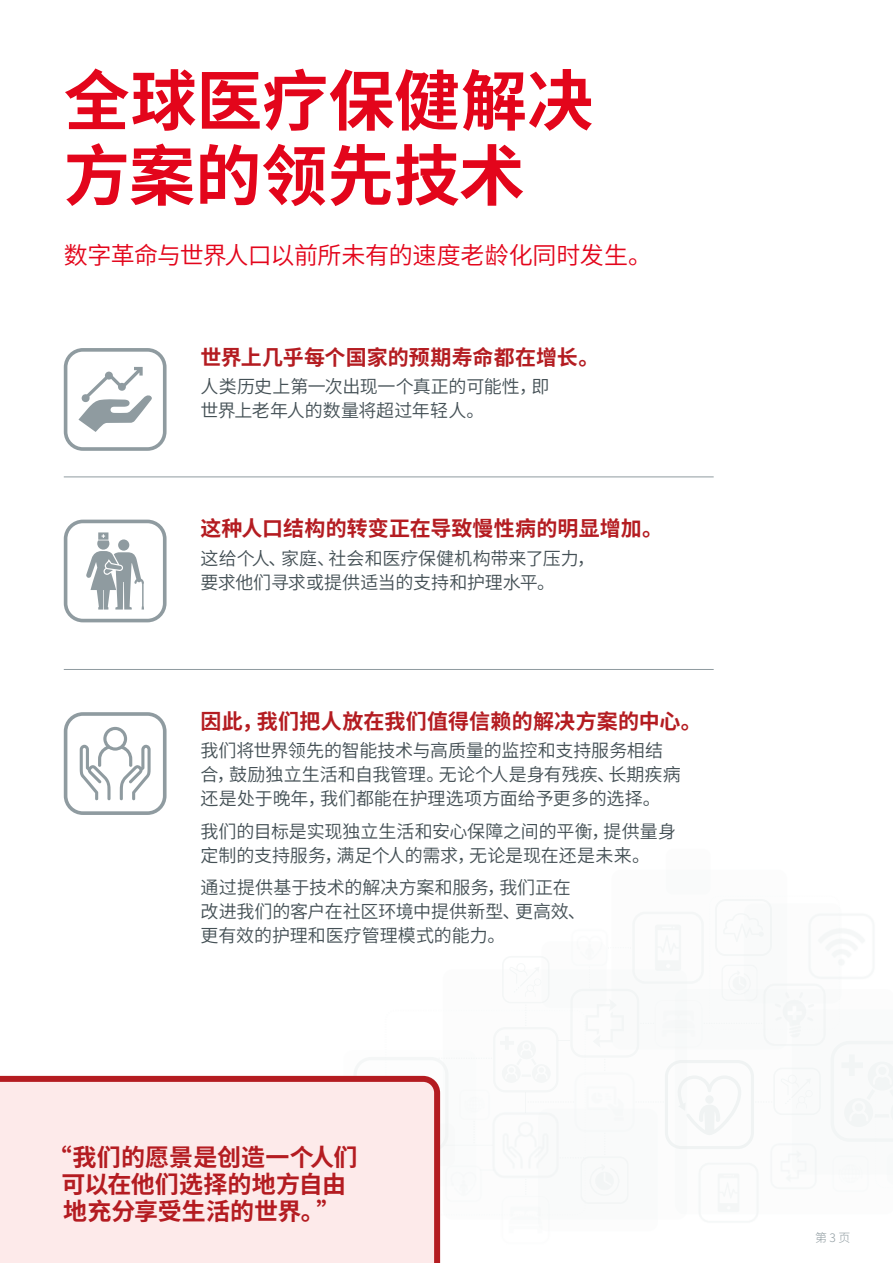
<style>
.page{position:relative;width:893px;height:1263px;background:#fff}
.page>*{position:absolute;margin:0;border:0;box-sizing:border-box;transform-origin:0 0}
.H1_-_CHN{font:700 66px/75px "Source Han Sans CN";color:#e3051b}
.Pull-out_quote{font:700 24px/27px "Source Han Sans CN";color:#b41c21;text-align:center}
.t1{font:24px "Source Han Sans CN";letter-spacing:-.02em;color:#e3051b}
.Body_heading{font:700 21px "Source Han Sans CN";letter-spacing:.01em;color:#b41c21}
.Body{font:18px/24px "Source Han Sans CN";letter-spacing:-.005em;color:#445055}
.t2{font:300 12px "Source Han Sans CN";color:#8f9ba0}
</style>
<div class="page">
<div style="left:666px;top:849px;width:45px;height:46px;background:#f9fafa;border-radius:7px"></div>
<svg style="left:354px;top:899px;width:539px;height:316px"></svg>
<img style="left:444px;top:1074px;width:60px;height:60px">
<img style="left:818px;top:1140px;width:66px;height:67px">
<img style="left:793px;top:899px;width:96px;height:95px">
<img style="left:748px;top:968px;width:92px;height:92px">
<div style="left:0;top:1073px;width:443px;height:190px;background:#fdeaea"></div>
<svg style="left:64px;top:348px;width:103px;height:103px"></svg>
<svg style="left:64px;top:520px;width:103px;height:102px"></svg>
<svg style="left:64px;top:712px;width:103px;height:103px"></svg>
<hr style="left:64px;top:669px;width:650px;height:1px;background:#8f9ba0">
<hr style="left:64px;top:477px;width:650px;height:1px;background:#8f9ba0">
<p class="H1_-_CHN" style="left:64px;top:65px;width:531px">全球医疗保健解决方案的领先技术</p>
<p class="t1" style="left:64px;top:241px;width:590px">数字革命与世界人口以前所未有的速度老龄化同时发生。</p>
<p class="Body_heading" style="left:201px;top:345px;width:400px">世界上几乎每个国家的预期寿命都在增长。</p>
<p class="Body" style="left:201px;top:375px;width:350px">人类历史上第一次出现一个真正的可能性，即世界上老年人的数量将超过年轻人。</p>
<p class="Body_heading" style="left:201px;top:517px;width:464px">这种人口结构的转变正在导致慢性病的明显增加。</p>
<p class="Body" style="left:201px;top:546px;width:396px">这给个人、家庭、社会和医疗保健机构带来了压力，要求他们寻求或提供适当的支持和护理水平。</p>
<p class="Body_heading" style="left:201px;top:709px;width:503px">因此，我们把人放在我们值得信赖的解决方案的中心。</p>
<p class="Body" style="left:201px;top:739px;width:482px">我们将世界领先的智能技术与高质量的监控和支持服务相结合，鼓励独立生活和自我管理。无论个人是身有残疾、长期疾病还是处于晚年，我们都能在护理选项方面给予更多的选择。</p>
<p class="Body" style="left:201px;top:819px;width:477px">我们的目标是实现独立生活和安心保障之间的平衡，提供量身定制的支持服务，满足个人的需求，无论是现在还是未来。</p>
<p class="Body" style="left:201px;top:876px;width:387px">通过提供基于技术的解决方案和服务，我们正在改进我们的客户在社区环境中提供新型、更高效、更有效的护理和医疗管理模式的能力。</p>
<p class="Pull-out_quote" style="left:48px;top:1145px;width:311px">“我们的愿景是创造一个人们可以在他们选择的地方自由地充分享受生活的世界。”</p>
<p class="t2" style="left:815px;top:1230px;width:37px">第 3 页</p>
</div>
